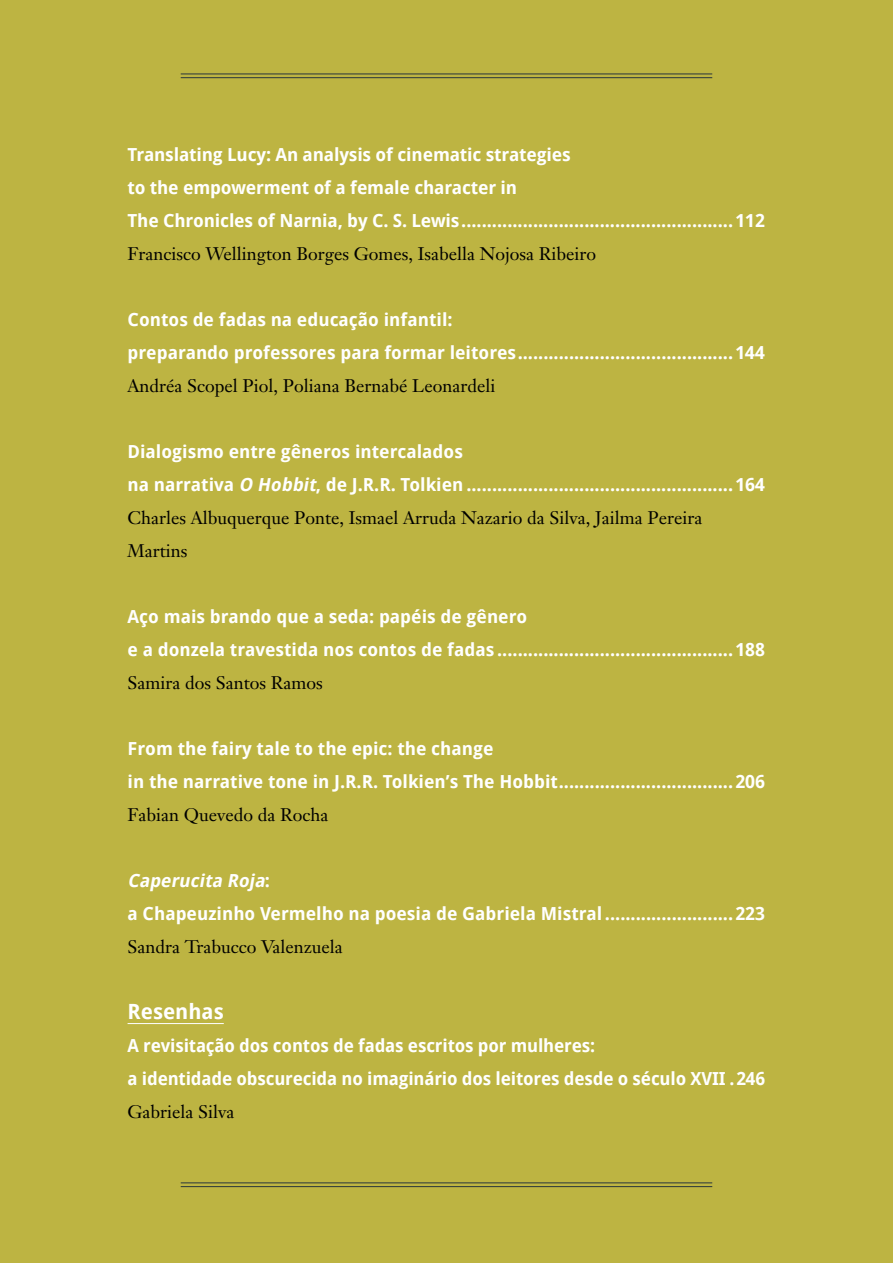
<style>
.page{position:relative;width:893px;height:1263px;background:#bdb442}
.page>*{position:absolute;margin:0;border:0;box-sizing:border-box;transform-origin:0 0}
.t1{font:700 21px "Droid Sans";color:#fff}
.t2{font:700 18px/33px "Droid Sans";color:#fff}
.t3{font:18px/33px "Janson Text";color:#000}
.s1{font-style:italic}
</style>
<div class="page">
<hr style="left:181px;top:1182px;width:531px;height:1px;background:#29363c">
<hr style="left:181px;top:1186px;width:531px;height:1px;background:#29363c">
<hr style="left:181px;top:74px;width:531px;height:1px;background:#29363c">
<hr style="left:181px;top:77px;width:531px;height:1px;background:#29363c">
<hr style="left:128px;top:1023px;width:96px;height:1px;background:#fff">
<p class="t2" style="left:128px;top:137px;width:639px">Translating Lucy: An analysis of cinematic strategies<br>to the empowerment of a female character in<br>The Chronicles of Narnia, by C. S. Lewis.....................................................112</p>
<p class="t3" style="left:128px;top:237px;width:470px">Francisco Wellington Borges Gomes, Isabella Nojosa Ribeiro</p>
<p class="t2" style="left:128px;top:302px;width:639px">Contos de fadas na educação infantil:<br>preparando professores para formar leitores..........................................144</p>
<p class="t3" style="left:128px;top:369px;width:370px">Andréa Scopel Piol, Poliana Bernabé Leonardeli</p>
<p class="t2" style="left:128px;top:434px;width:639px">Dialogismo entre gêneros intercalados<br>na narrativa <span class="s1">O Hobbit</span>, de J.R.R. Tolkien ....................................................164</p>
<p class="t3" style="left:128px;top:501px;width:576px">Charles Albuquerque Ponte, Ismael Arruda Nazario da Silva, Jailma Pereira<br>Martins</p>
<p class="t2" style="left:128px;top:599px;width:639px">Aço mais brando que a seda: papéis de gênero<br>e a donzela travestida nos contos de fadas ..............................................188</p>
<p class="t3" style="left:128px;top:666px;width:197px">Samira dos Santos Ramos</p>
<p class="t2" style="left:128px;top:731px;width:639px">From the fairy tale to the epic: the change<br>in the narrative tone in J.R.R. Tolkien’s The Hobbit..................................206</p>
<p class="t3" style="left:128px;top:798px;width:202px">Fabian Quevedo da Rocha</p>
<p class="t2" style="left:128px;top:863px;width:639px"><span class="s1">Caperucita Roja</span>:<br>a Chapeuzinho Vermelho na poesia de Gabriela Mistral.........................223</p>
<p class="t3" style="left:128px;top:930px;width:217px">Sandra Trabucco Valenzuela</p>
<p class="t1" style="left:128px;top:996px;width:98px">Resenhas</p>
<p class="t2" style="left:128px;top:1028px;width:639px">A revisitação dos contos de fadas escritos por mulheres:<br>a identidade obscurecida no imaginário dos leitores desde o século XVII .246</p>
<p class="t3" style="left:128px;top:1095px;width:108px">Gabriela Silva</p>
</div>
